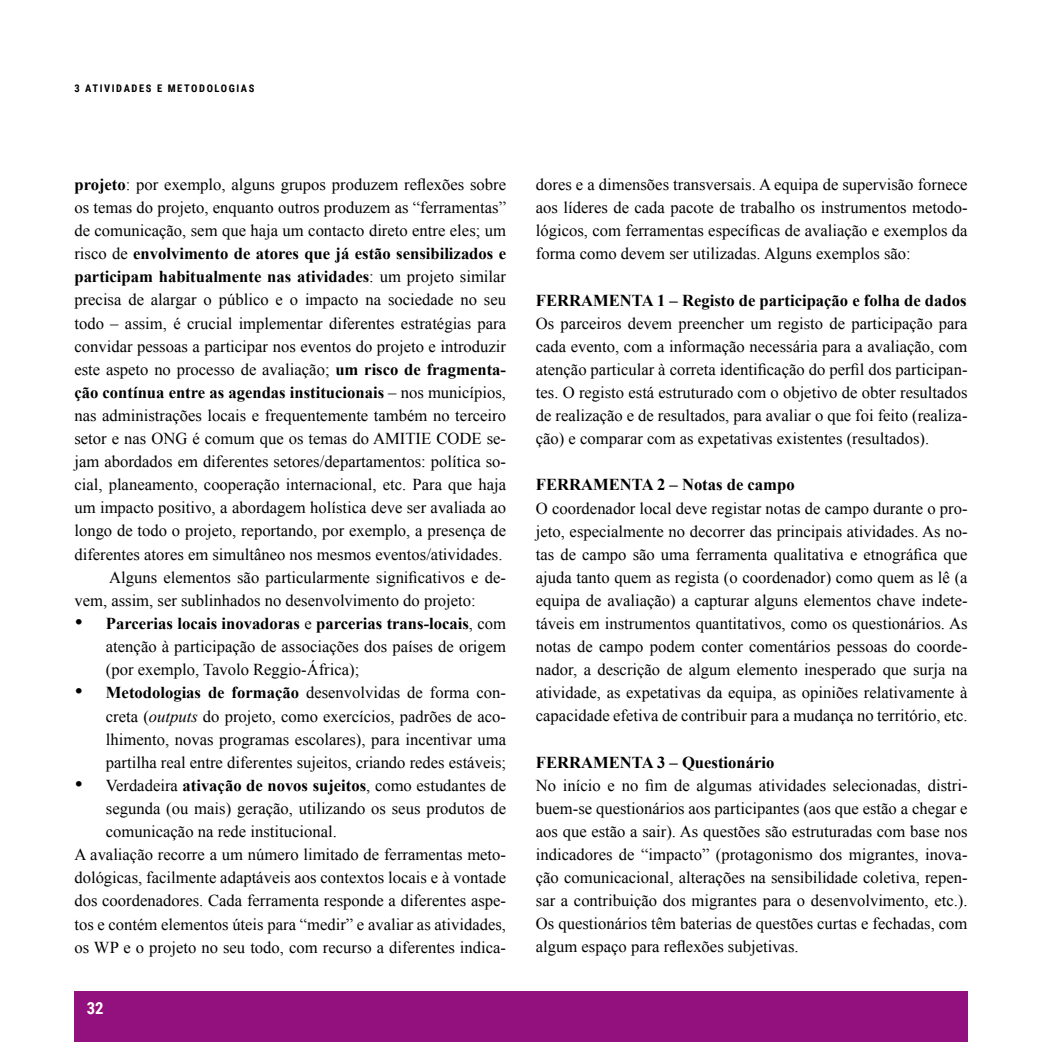
<style>
.page{position:relative;width:1042px;height:1042px;background:#fff}
.page>*{position:absolute;margin:0;border:0;box-sizing:border-box;transform-origin:0 0}
.t1{font:16.62px/23.1px "Times New Roman";color:#000;text-align:justify}
.t2{font:700 16.62px "Times New Roman";color:#000}
.t3{font:700 16.62px "Roboto Condensed";color:#fff}
.t4{font:700 10.5px "Roboto Condensed";letter-spacing:.15em;color:#000}
.s1{font-weight:700}
.s2{font-weight:400}
.s3{font-style:italic}
</style>
<div class="page">
<div style="left:74px;top:991px;width:893px;height:51px;background:#93117e"></div>
<p class="t4" style="left:74px;top:81px;width:182px">3 ATIVIDADES E METODOLOGIAS</p>
<p class="t1" style="left:74px;top:173px;width:433px"><span class="s1">projeto</span>: por exemplo, alguns grupos produzem reflexões sobre</p>
<p class="t1" style="left:74px;top:196px;width:433px">os temas do projeto, enquanto outros produzem as “ferramentas”</p>
<p class="t1" style="left:74px;top:219px;width:433px">de comunicação, sem que haja um contacto direto entre eles; um</p>
<p class="t2" style="left:74px;top:242px;width:433px"><span class="s2">risco de</span> envolvimento de atores que já estão sensibilizados e</p>
<p class="t2" style="left:74px;top:265px;width:433px">participam habitualmente nas atividades<span class="s2">: um projeto similar</span></p>
<p class="t1" style="left:74px;top:288px;width:433px">precisa de alargar o público e o impacto na sociedade no seu</p>
<p class="t1" style="left:74px;top:311px;width:433px">todo – assim, é crucial implementar diferentes estratégias para</p>
<p class="t1" style="left:74px;top:334px;width:433px">convidar pessoas a participar nos eventos do projeto e introduzir</p>
<p class="t1" style="left:74px;top:357px;width:433px">este aspeto no processo de avaliação; <span class="s1">um risco de fragmenta-</span></p>
<p class="t2" style="left:74px;top:381px;width:433px">ção contínua entre as agendas institucionais <span class="s2">– nos municípios,</span></p>
<p class="t1" style="left:74px;top:403px;width:433px">nas administrações locais e frequentemente também no terceiro</p>
<p class="t1" style="left:74px;top:427px;width:433px">setor e nas ONG é comum que os temas do AMITIE CODE se-</p>
<p class="t1" style="left:74px;top:450px;width:433px">jam abordados em diferentes setores/departamentos: política so-</p>
<p class="t1" style="left:74px;top:473px;width:433px">cial, planeamento, cooperação internacional, etc. Para que haja</p>
<p class="t1" style="left:74px;top:496px;width:433px">um impacto positivo, a abordagem holística deve ser avaliada ao</p>
<p class="t1" style="left:74px;top:519px;width:433px">longo de todo o projeto, reportando, por exemplo, a presença de</p>
<p class="t1" style="left:74px;top:542px;width:430px">diferentes atores em simultâneo nos mesmos eventos/atividades.</p>
<p class="t1" style="left:109px;top:565px;width:398px">Alguns elementos são particularmente significativos e de-</p>
<p class="t1" style="left:74px;top:588px;width:403px">vem, assim, ser sublinhados no desenvolvimento do projeto:</p>
<p class="t1" style="left:106px;top:612px;width:402px;text-indent:-32px">• <span class="s1">Parcerias locais inovadoras</span> e <span class="s1">parcerias trans-locais</span>, com atenção à participação de associações dos países de origem (por exemplo, Tavolo Reggio-África);</p>
<p class="t1" style="left:106px;top:681px;width:402px;text-indent:-32px">• <span class="s1">Metodologias de formação</span> desenvolvidas de forma con&shy;creta (<span class="s3">outputs</span> do projeto, como exercícios, padrões de aco&shy;lhimento, novas programas escolares), para incentivar uma partilha real entre diferentes sujeitos, criando redes estáveis;</p>
<p class="t1" style="left:74px;top:773px;width:433px">• Verdadeira <span class="s1">ativação de novos sujeitos</span>, como estudantes de</p>
<p class="t1" style="left:106px;top:796px;width:402px">segunda (ou mais) geração, utilizando os seus produtos de</p>
<p class="t1" style="left:106px;top:820px;width:232px">comunicação na rede institucional.</p>
<p class="t1" style="left:74px;top:843px;width:433px">A avaliação recorre a um número limitado de ferramentas meto-</p>
<p class="t1" style="left:74px;top:866px;width:433px">dológicas, facilmente adaptáveis aos contextos locais e à vontade</p>
<p class="t1" style="left:74px;top:889px;width:433px">dos coordenadores. Cada ferramenta responde a diferentes aspe-</p>
<p class="t1" style="left:74px;top:912px;width:433px">tos e contém elementos úteis para “medir” e avaliar as atividades,</p>
<p class="t1" style="left:74px;top:935px;width:433px">os WP e o projeto no seu todo, com recurso a diferentes indica-</p>
<p class="t3" style="left:87px;top:996px;width:18px">32</p>
<p class="t1" style="left:536px;top:173px;width:433px">dores e a dimensões transversais. A equipa de supervisão fornece aos líderes de cada pacote de trabalho os instrumentos metodo&shy;lógicos, com ferramentas específicas de avaliação e exemplos da forma como devem ser utilizadas. Alguns exemplos são:</p>
<p class="t2" style="left:536px;top:289px;width:432px">FERRAMENTA 1 – Registo de participação e folha de dados</p>
<p class="t1" style="left:536px;top:311px;width:433px">Os parceiros devem preencher um registo de participação para cada evento, com a informação necessária para a avaliação, com atenção particular à correta identificação do perfil dos participan&shy;tes. O registo está estruturado com o objetivo de obter resultados de realização e de resultados, para avaliar o que foi feito (realiza&shy;ção) e comparar com as expetativas existentes (resultados).</p>
<p class="t2" style="left:536px;top:473px;width:260px">FERRAMENTA 2 – Notas de campo</p>
<p class="t1" style="left:536px;top:496px;width:433px">O coordenador local deve registar notas de campo durante o pro&shy;jeto, especialmente no decorrer das principais atividades. As no&shy;tas de campo são uma ferramenta qualitativa e etnográfica que ajuda tanto quem as regista (o coordenador) como quem as lê (a equipa de avaliação) a capturar alguns elementos chave indete&shy;táveis em instrumentos quantitativos, como os questionários. As notas de campo podem conter comentários pessoas do coorde&shy;nador, a descrição de algum elemento inesperado que surja na atividade, as expetativas da equipa, as opiniões relativamente à capacidade efetiva de contribuir para a mudança no território, etc.</p>
<p class="t2" style="left:536px;top:750px;width:240px">FERRAMENTA 3 – Questionário</p>
<p class="t1" style="left:536px;top:773px;width:433px">No início e no fim de algumas atividades selecionadas, distri&shy;buem-se questionários aos participantes (aos que estão a chegar e aos que estão a sair). As questões são estruturadas com base nos indicadores de “impacto” (protagonismo dos migrantes, inova&shy;ção comunicacional, alterações na sensibilidade coletiva, repen&shy;sar a contribuição dos migrantes para o desenvolvimento, etc.).<br>Os questionários têm baterias de questões curtas e fechadas, com algum espaço para reflexões subjetivas.</p>
</div>
